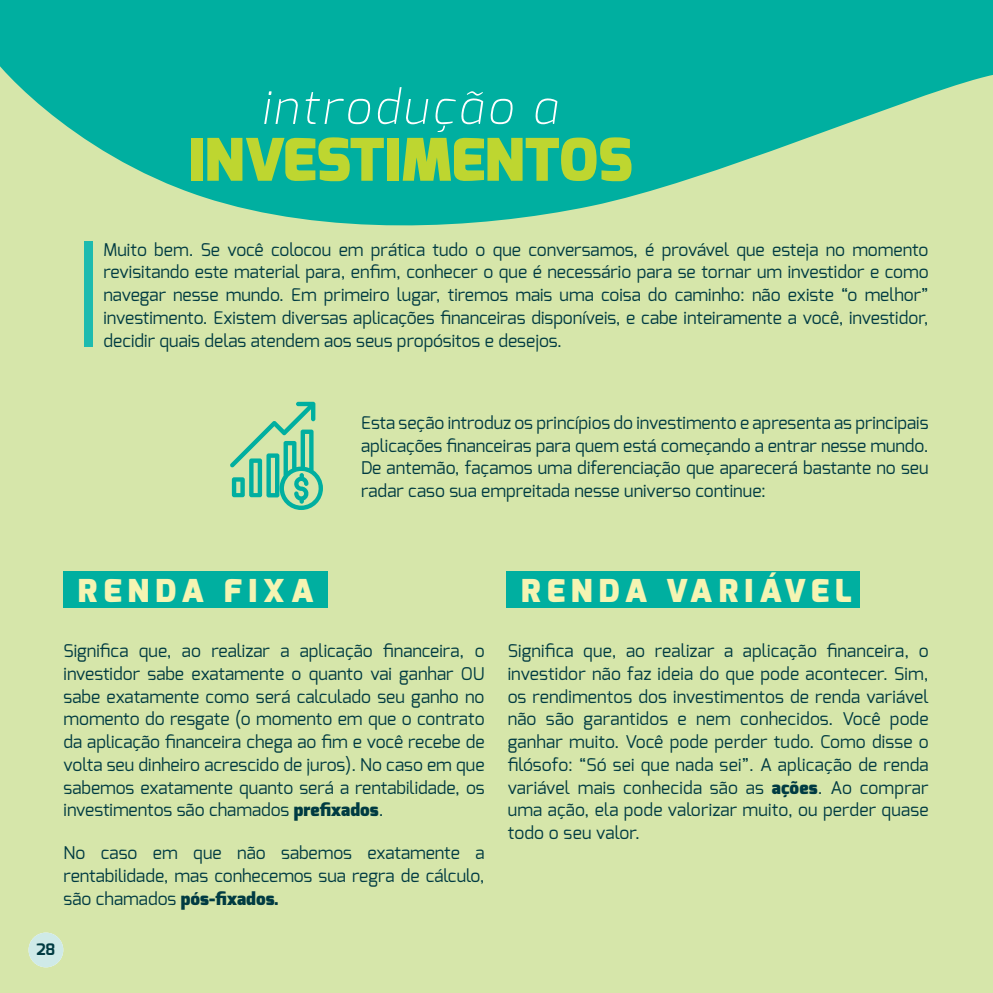
<style>
.page{position:relative;width:993px;height:993px;background:#fff}
.page>*{position:absolute;margin:0;border:0;box-sizing:border-box;transform-origin:0 0}
.t1{font:900 31.5px "Exo";letter-spacing:.2em;color:#f5f4b2}
.texto_básico{font:17.5px/22.8px "Exo";color:#003b42;text-align:justify}
.texto_básico-2{font:700 15.75px "Exo";color:#005a62}
.s1{font-weight:900}
</style>
<div class="page">
<div style="left:0;top:0;width:992px;height:992px;background:#d6e6aa"></div>
<svg style="left:0;top:0;width:992px;height:226px;fill:#00afa0"></svg>
<div style="left:64px;top:570px;width:263px;height:37px;background:#00afa0"></div>
<div style="left:506px;top:570px;width:353px;height:37px;background:#00afa0"></div>
<div style="left:84px;top:241px;width:8px;height:105px;background:#1dbbaf"></div>
<svg style="left:230px;top:401px;width:93px;height:109px"></svg>
<div style="left:191px;top:138px;width:12px;height:43px;background:#bed630"></div>
<svg style="left:207px;top:87px;width:424px;height:94px;background:#42bd81"></svg>
<div style="left:29px;top:932px;width:34px;height:34px;background:#cfeae8;border-radius:50%"></div>
<p class="texto_básico" style="left:103px;top:238px;width:826px">Muito bem. Se você colocou em prática tudo o que conversamos, é provável que esteja no momento revisitando este material para, enfim, conhecer o que é necessário para se tornar um investidor e como navegar nesse mundo. Em primeiro lugar, tiremos mais uma coisa do caminho: não existe “o melhor” investimento. Existem diversas aplicações financeiras disponíveis, e cabe inteiramente a você, investidor, decidir quais delas atendem aos seus propósitos e desejos.</p>
<p class="texto_básico" style="left:361px;top:411px;width:569px">Esta seção introduz os princípios do investimento e apresenta as principais aplicações financeiras para quem está começando a entrar nesse mundo.<br>De antemão, façamos uma diferenciação que aparecerá bastante no seu radar caso sua empreitada nesse universo continue:</p>
<p class="t1" style="left:78px;top:570px;width:237px">RENDA FIXA</p>
<p class="t1" style="left:521px;top:570px;width:332px">RENDA VARIÁVEL</p>
<p class="texto_básico" style="left:64px;top:639px;width:422px">Significa que, ao realizar a aplicação financeira, o investidor sabe exatamente o quanto vai ganhar OU sabe exatamente como será calculado seu ganho no momento do resgate (o momento em que o contrato da aplicação financeira chega ao fim e você recebe de volta seu dinheiro acrescido de juros). No caso em que sabemos exatamente quanto será a rentabilidade, os investimentos são chamados <span class="s1">prefixados</span>.</p>
<p class="texto_básico" style="left:64px;top:840px;width:422px">No caso em que não sabemos exatamente a rentabilidade, mas conhecemos sua regra de cálculo, são chamados <span class="s1">pós-fixados.</span></p>
<p class="texto_básico-2" style="left:36px;top:939px;width:21px">28</p>
<p class="texto_básico" style="left:507px;top:639px;width:422px">Significa que, ao realizar a aplicação financeira, o investidor não faz ideia do que pode acontecer. Sim, os rendimentos dos investimentos de renda variável não são garantidos e nem conhecidos. Você pode ganhar muito. Você pode perder tudo. Como disse o filósofo: “Só sei que nada sei”. A aplicação de renda variável mais conhecida são as <span class="s1">ações</span>. Ao comprar uma ação, ela pode valorizar muito, ou perder quase todo o seu valor.</p>
</div>
